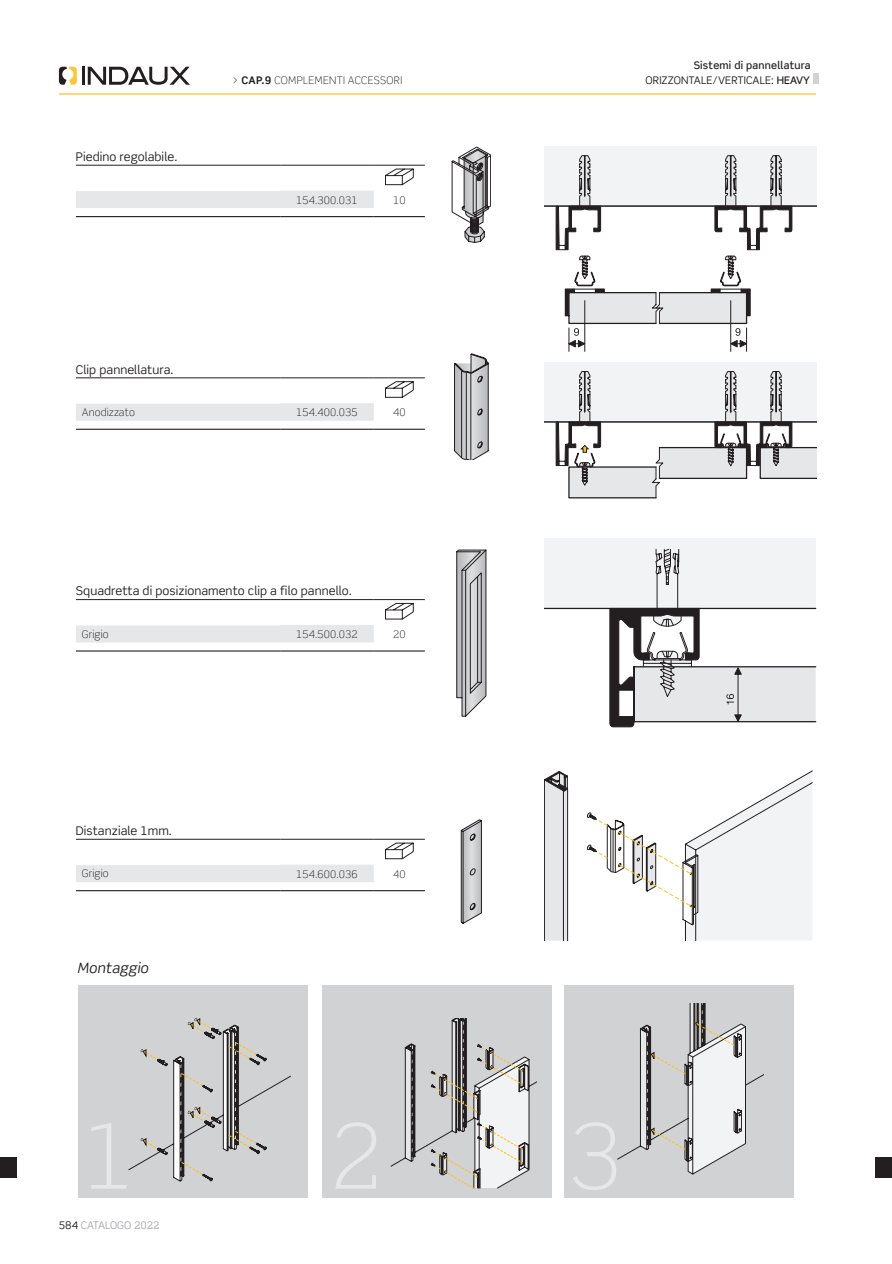
<style>
.page{position:relative;width:892px;height:1264px;background:#fff}
.page>*{position:absolute;margin:0;border:0;box-sizing:border-box;transform-origin:0 0}
.ind__PAGINA_CURSIVA{font:300 90px "Scene Pro";color:#e6e7e9}
.TITULU_3{font:italic 14.25px "Scene Pro";letter-spacing:.01em;color:#231f20}
.tabl__TITULO{font:12px "Scene Pro";letter-spacing:.005em;color:#231f20}
.tabl__texto{font:300 10.5px "Scene Pro";letter-spacing:.01em;color:#231f20}
.cab__TITULU_1{font:10.5px "Scene Pro";letter-spacing:.01em;color:#231f20}
.tabl__texto-2{font:300 10.5px "Scene Pro";letter-spacing:.03em;color:#231f20}
.cab__TITULU_Ø{font:500 10.5px "Scene Pro";letter-spacing:.02em;color:#231f20}
.t1{font:10.5px "Scene Pro";color:#a8a9ad}
.s1{font-weight:700}
.s2{font-weight:500}
.s3{color:#231f20}
</style>
<div class="page">
<hr style="left:59px;top:93px;width:756px;height:2px;background:#fec210">
<svg style="left:59px;top:67px;width:18px;height:18px"></svg>
<hr style="left:82px;top:67px;width:3px;height:18px;background:#231f20">
<svg style="left:88px;top:67px;width:102px;height:18px"></svg>
<div style="left:813px;top:73px;width:5px;height:11px;background:#d1d2d4"></div>
<div style="left:76px;top:191px;width:298px;height:17px;background:#e6e7e9"></div>
<hr style="left:76px;top:165px;width:204px;height:1px;background:#231f20">
<hr style="left:280px;top:165px;width:94px;height:1px;background:#231f20">
<hr style="left:374px;top:165px;width:51px;height:1px;background:#231f20">
<hr style="left:76px;top:216px;width:204px;height:1px;background:#231f20">
<hr style="left:280px;top:216px;width:94px;height:1px;background:#231f20">
<hr style="left:374px;top:216px;width:51px;height:1px;background:#231f20">
<hr style="left:280px;top:191px;width:94px;height:1px;background:#e6e7e9">
<svg style="left:385px;top:169px;width:28px;height:16px"></svg>
<div style="left:76px;top:404px;width:298px;height:17px;background:#e6e7e9"></div>
<hr style="left:76px;top:377px;width:204px;height:1px;background:#231f20">
<hr style="left:280px;top:377px;width:94px;height:1px;background:#231f20">
<hr style="left:374px;top:377px;width:51px;height:1px;background:#231f20">
<hr style="left:76px;top:429px;width:204px;height:1px;background:#231f20">
<hr style="left:280px;top:429px;width:94px;height:1px;background:#231f20">
<hr style="left:374px;top:429px;width:51px;height:1px;background:#231f20">
<hr style="left:280px;top:403px;width:94px;height:1px;background:#e6e7e9">
<svg style="left:385px;top:381px;width:28px;height:17px"></svg>
<div style="left:76px;top:625px;width:298px;height:17px;background:#e6e7e9"></div>
<hr style="left:76px;top:599px;width:204px;height:1px;background:#231f20">
<hr style="left:280px;top:599px;width:94px;height:1px;background:#231f20">
<hr style="left:374px;top:599px;width:51px;height:1px;background:#231f20">
<hr style="left:76px;top:650px;width:204px;height:1px;background:#231f20">
<hr style="left:280px;top:650px;width:94px;height:1px;background:#231f20">
<hr style="left:374px;top:650px;width:51px;height:1px;background:#231f20">
<hr style="left:280px;top:625px;width:94px;height:1px;background:#e6e7e9">
<svg style="left:385px;top:603px;width:28px;height:16px"></svg>
<div style="left:76px;top:865px;width:298px;height:17px;background:#e6e7e9"></div>
<hr style="left:76px;top:839px;width:204px;height:1px;background:#231f20">
<hr style="left:280px;top:839px;width:94px;height:1px;background:#231f20">
<hr style="left:374px;top:839px;width:51px;height:1px;background:#231f20">
<hr style="left:76px;top:890px;width:204px;height:1px;background:#231f20">
<hr style="left:280px;top:890px;width:94px;height:1px;background:#231f20">
<hr style="left:374px;top:890px;width:51px;height:1px;background:#231f20">
<hr style="left:280px;top:865px;width:94px;height:1px;background:#e6e7e9">
<svg style="left:385px;top:843px;width:28px;height:16px"></svg>
<svg style="left:451px;top:147px;width:39px;height:96px"></svg>
<svg style="left:454px;top:353px;width:34px;height:107px"></svg>
<hr style="left:461px;top:371px;width:1px;height:86px;background:#231f20">
<hr style="left:466px;top:373px;width:1px;height:86px;background:#231f20">
<hr style="left:470px;top:374px;width:1px;height:86px;background:#231f20">
<svg style="left:456px;top:550px;width:30px;height:166px"></svg>
<svg style="left:460px;top:819px;width:21px;height:105px"></svg>
<div style="left:544px;top:147px;width:272px;height:59px;background:#f2f3f4"></div>
<div style="left:544px;top:363px;width:272px;height:59px;background:#f2f3f4"></div>
<svg style="left:714px;top:156px;width:77px;height:94px"></svg>
<svg style="left:556px;top:156px;width:44px;height:94px"></svg>
<hr style="left:544px;top:421px;width:272px;height:2px;background:#231f20">
<hr style="left:544px;top:205px;width:272px;height:2px;background:#231f20">
<svg style="left:791px;top:362px;width:25px;height:117px"></svg>
<svg style="left:556px;top:256px;width:235px;height:242px"></svg>
<div style="left:544px;top:538px;width:271px;height:70px;background:#f2f3f4"></div>
<svg style="left:544px;top:549px;width:272px;height:178px"></svg>
<svg style="left:544px;top:771px;width:268px;height:169px"></svg>
<div style="left:78px;top:985px;width:230px;height:212px;background:#d1d2d4"></div>
<svg style="left:129px;top:1018px;width:162px;height:163px"></svg>
<div style="left:322px;top:985px;width:230px;height:212px;background:#d1d2d4"></div>
<svg style="left:391px;top:1018px;width:145px;height:170px"></svg>
<div style="left:564px;top:985px;width:229px;height:212px;background:#d1d2d4"></div>
<svg style="left:617px;top:1003px;width:146px;height:171px"></svg>
<div style="left:875px;top:1157px;width:16px;height:20px;background:#231f20"></div>
<div style="left:0;top:1157px;width:17px;height:20px;background:#231f20"></div>
<p class="tabl__TITULO" style="left:76px;top:149px;width:103px">Piedino regolabile.</p>
<p class="tabl__texto-2" style="left:232px;top:74px;width:171px">&gt; <span class="s1">CAP.9</span> COMPLEMENTI ACCESSORI</p>
<p class="tabl__texto" style="left:296px;top:194px;width:63px">154.300.031</p>
<p class="tabl__texto" style="left:393px;top:194px;width:14px">10</p>
<p class="tabl__TITULO" style="left:76px;top:362px;width:99px">Clip pannellatura.</p>
<p class="tabl__texto" style="left:82px;top:406px;width:54px">Anodizzato</p>
<p class="tabl__texto" style="left:296px;top:406px;width:63px">154.400.035</p>
<p class="tabl__texto" style="left:393px;top:406px;width:14px">40</p>
<p class="tabl__TITULO" style="left:76px;top:583px;width:277px">Squadretta di posizionamento clip a filo pannello.</p>
<p class="tabl__texto" style="left:82px;top:627px;width:28px">Grigio</p>
<p class="tabl__texto" style="left:296px;top:628px;width:63px">154.500.032</p>
<p class="tabl__texto" style="left:393px;top:628px;width:14px">20</p>
<p class="cab__TITULU_Ø" style="left:693px;top:59px;width:118px">Sistemi di pannellatura</p>
<p class="cab__TITULU_1" style="left:645px;top:74px;width:166px">ORIZZONTALE/VERTICALE: <span class="s2">HEAVY</span></p>
<p class="tabl__TITULO" style="left:76px;top:823px;width:97px">Distanziale 1mm.</p>
<p class="tabl__texto" style="left:82px;top:867px;width:28px">Grigio</p>
<p class="TITULU_3" style="left:77px;top:959px;width:73px">Montaggio</p>
<p class="tabl__texto" style="left:296px;top:868px;width:63px">154.600.036</p>
<p class="tabl__texto" style="left:393px;top:867px;width:14px">40</p>
<p class="ind__PAGINA_CURSIVA" style="left:82px;top:1102px;width:55px">1</p>
<p class="ind__PAGINA_CURSIVA" style="left:329px;top:1102px;width:55px">2</p>
<p class="ind__PAGINA_CURSIVA" style="left:568px;top:1102px;width:55px">3</p>
<p class="t1" style="left:59px;top:1218px;width:102px"><span class="s3">584</span> CATALOGO 2022</p>
</div>
